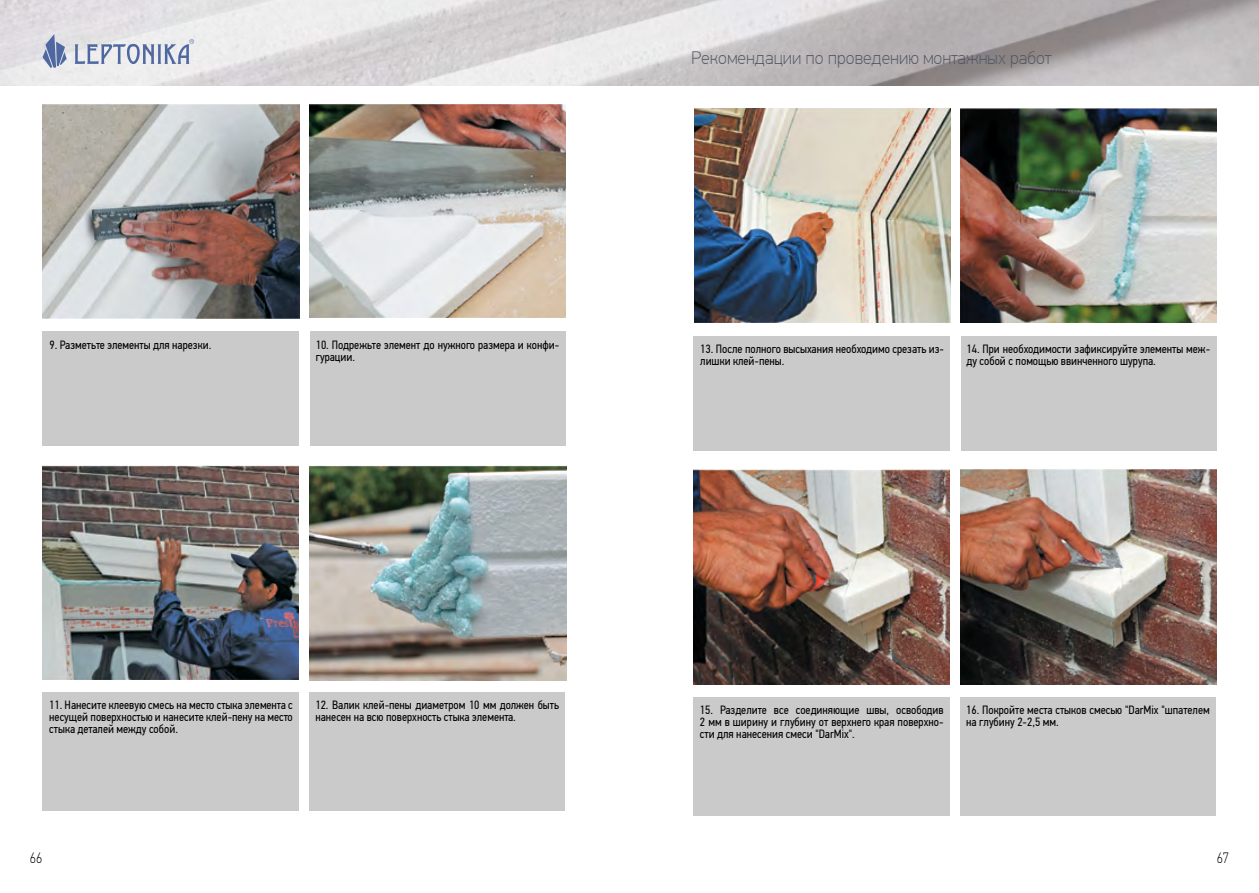
<style>
.page{position:relative;width:1259px;height:893px;background:#fff}
.page>*{position:absolute;margin:0;border:0;box-sizing:border-box;transform-origin:0 0}
.t1{font:100 18px "PF Din Text Pro";color:#505663}
.t2{font:100 15px "PF Din Text Cond Pro";color:#000}
.t3{font:12px/12px "PF Din Text Cond Pro";color:#000}
</style>
<div class="page">
<svg style="left:43px;top:34px;width:24px;height:34px"></svg>
<svg style="left:75px;top:39px;width:119px;height:25px;background:#bec5d6"></svg>
<img style="left:43px;top:104px;width:256px;height:214px">
<img style="left:310px;top:466px;width:256px;height:214px">
<img style="left:43px;top:465px;width:256px;height:214px">
<img style="left:310px;top:104px;width:256px;height:214px">
<div style="left:43px;top:331px;width:256px;height:115px;background:#cacaca"></div>
<div style="left:43px;top:693px;width:256px;height:118px;background:#cacaca"></div>
<div style="left:310px;top:331px;width:256px;height:115px;background:#cacaca"></div>
<div style="left:309px;top:693px;width:256px;height:118px;background:#cacaca"></div>
<img style="left:693px;top:470px;width:256px;height:214px">
<img style="left:960px;top:108px;width:256px;height:215px">
<img style="left:694px;top:108px;width:256px;height:214px">
<img style="left:960px;top:470px;width:256px;height:214px">
<div style="left:693px;top:336px;width:257px;height:115px;background:#cacaca"></div>
<div style="left:693px;top:697px;width:256px;height:119px;background:#cacaca"></div>
<div style="left:960px;top:336px;width:256px;height:115px;background:#cacaca"></div>
<div style="left:960px;top:697px;width:256px;height:119px;background:#cacaca"></div>
<p class="t3" style="left:50px;top:339px;width:163px">9. Разметьте элементы для нарезки.</p>
<p class="t3" style="left:316px;top:339px;width:245px">10. Подрежьте элемент до нужного размера и конфи&shy;гурации.</p>
<p class="t3" style="left:49px;top:699px;width:245px;text-align:justify">11. Нанесите клеевую смесь на место стыка элемента с несущей поверхностью и нанесите клей-пену на место стыка деталей между собой.</p>
<p class="t3" style="left:315px;top:699px;width:245px">12. Валик клей-пены диаметром 10 мм должен быть нанесен на всю поверхность стыка элемента.</p>
<h1 class="t1" style="left:691px;top:47px;width:362px">Рекомендации по проведению монтажных работ</h1>
<p class="t3" style="left:700px;top:343px;width:245px">13. После полного высыхания необходимо срезать из&shy;лишки клей-пены.</p>
<p class="t3" style="left:966px;top:343px;width:245px">14. При необходимости зафиксируйте элементы меж&shy;ду собой с помощью ввинченного шурупа.</p>
<p class="t3" style="left:700px;top:704px;width:245px;text-align:justify">15. Разделите все соединяющие швы, освободив 2 мм в ширину и глубину от верхнего края поверхно&shy;сти для нанесения смеси "DarMix".</p>
<p class="t3" style="left:966px;top:704px;width:245px">16. Покройте места стыков смесью "DarMix "шпателем на глубину 2-2,5 мм.</p>
<p class="t2" style="left:30px;top:849px;width:14px">66</p>
<p class="t2" style="left:1216px;top:849px;width:14px">67</p>
</div>
